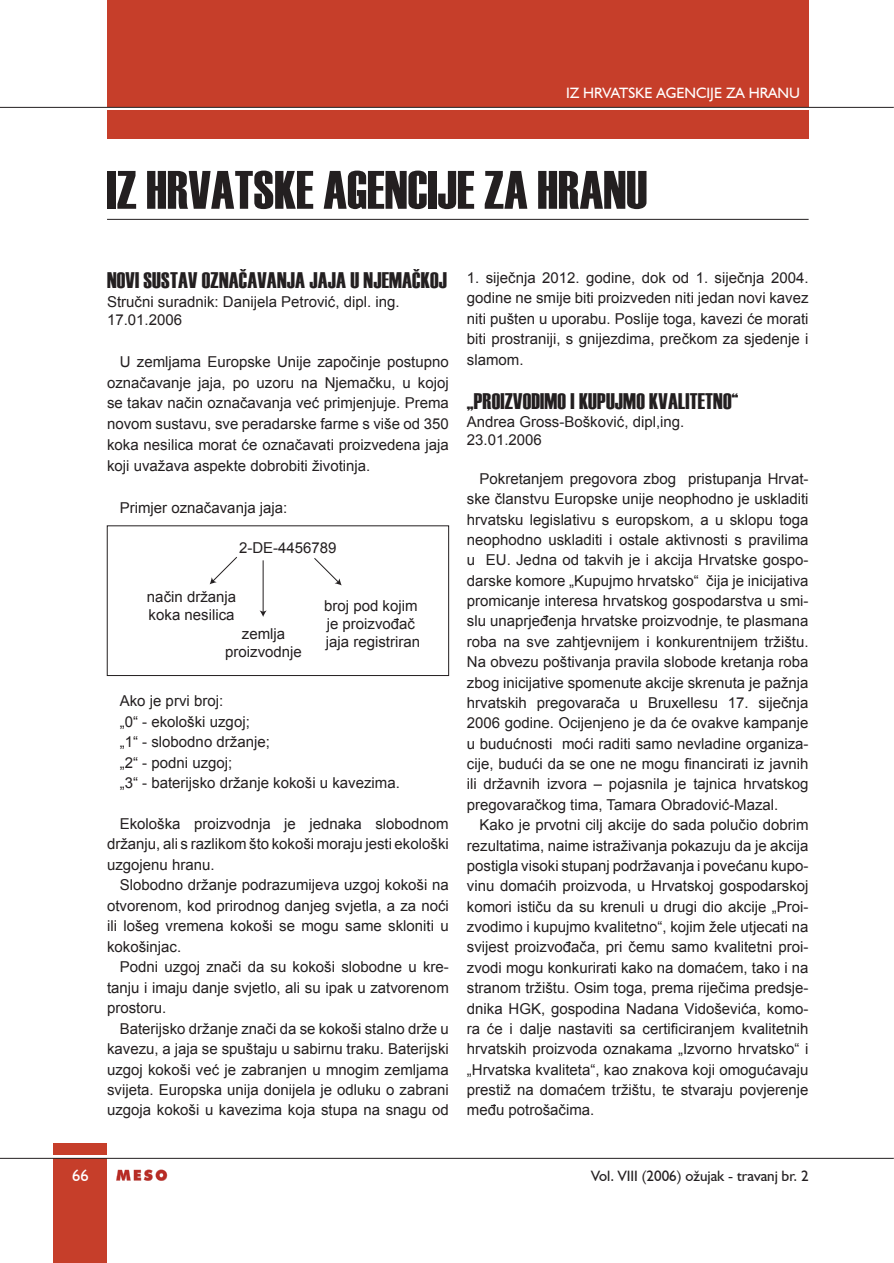
<style>
.page{position:relative;width:894px;height:1263px;background:#fff}
.page>*{position:absolute;margin:0;border:0;box-sizing:border-box;transform-origin:0 0}
.t1{font:54px "Haettenschweiler";color:#231f20}
.t2{font:22.5px "Haettenschweiler";letter-spacing:.01em;color:#231f20}
.t3{font:16.5px "Humanist 521 BT";color:#fff}
.t4{font:15px/20.4px "Arial";color:#231f20;text-align:justify}
.t5{font:15px "Humanist 521 BT";color:#231f20}
.t6{font:15px "Humanist 521 BT";color:#fff}
</style>
<div class="page">
<svg style="left:116px;top:1169px;width:51px;height:11px"></svg>
<div style="left:54px;top:1157px;width:53px;height:105px;background:#c63e2a"></div>
<hr style="left:0;top:1157px;width:894px;height:1px;background:#231f20">
<div style="left:54px;top:1143px;width:53px;height:11px;background:#c63e2a"></div>
<div style="left:107px;top:0;width:702px;height:107px;background:#c63e2a"></div>
<hr style="left:107px;top:219px;width:702px;height:1px;background:#231f20">
<div style="left:107px;top:110px;width:702px;height:29px;background:#c63e2a"></div>
<svg style="left:210px;top:557px;width:27px;height:27px"></svg>
<hr style="left:263px;top:560px;width:1px;height:52px;background:#231f20">
<svg style="left:260px;top:610px;width:7px;height:7px"></svg>
<svg style="left:314px;top:558px;width:28px;height:27px"></svg>
<div style="left:107px;top:525px;width:342px;height:150px;border:1px solid #231f20"></div>
<hr style="left:0;top:107px;width:894px;height:1px;background:#231f20">
<p class="t6" style="left:566px;top:83px;width:236px">IZ HRVATSKE AGENCIJE ZA HRANU</p>
<h1 class="t1" style="left:107px;top:153px;width:542px">IZ HRVATSKE AGENCIJE ZA HRANU</h1>
<h2 class="t2" style="left:107px;top:265px;width:341px">NOVI SUSTAV OZNAČAVANJA JAJA U NJEMAČKOJ</h2>
<p class="t4" style="left:107px;top:292px;width:294px;line-height:18.6px">Stručni suradnik: Danijela Petrović, dipl. ing.<br>17.01.2006</p>
<p class="t4" style="left:107px;top:351px;width:343px;line-height:20.9px;text-indent:13px">U zemljama Europske Unije započinje postupno označavanje jaja, po uzoru na Njemačku, u kojoj se takav način označavanja već primjenjuje. Prema novom sustavu, sve peradarske farme s više od 350 koka nesilica morat će označavati proizvedena jaja koji uvažava aspekte dobrobiti životinja.</p>
<p class="t4" style="left:120px;top:497px;width:169px">Primjer označavanja jaja:</p>
<p class="t4" style="left:239px;top:537px;width:99px">2-DE-4456789</p>
<p class="t4" style="left:147px;top:587px;width:91px;line-height:18px">način držanja koka nesilica</p>
<p class="t4" style="left:225px;top:625px;width:78px;line-height:18px;text-align:center">zemlja proizvodnje</p>
<p class="t4" style="left:324px;top:597px;width:97px;line-height:18px;text-align:left">broj pod kojim je proizvođač jaja registriran</p>
<p class="t4" style="left:120px;top:690px;width:282px;text-align:left">Ako je prvi broj:<br>„0“ - ekološki uzgoj;<br>„1“ - slobodno držanje;<br>„2“ - podni uzgoj;<br>„3“ - baterijsko držanje kokoši u kavezima.</p>
<p class="t4" style="left:107px;top:813px;width:343px;text-indent:13px">Ekološka proizvodnja je jednaka slobodnom držanju, ali s razlikom što kokoši moraju jesti ekološki uzgojenu hranu.</p>
<p class="t4" style="left:107px;top:875px;width:343px;text-indent:13px">Slobodno držanje podrazumijeva uzgoj kokoši na otvorenom, kod prirodnog danjeg svjetla, a za noći ili lošeg vremena kokoši se mogu same skloniti u kokošinjac.</p>
<p class="t4" style="left:107px;top:956px;width:343px;text-indent:13px">Podni uzgoj znači da su kokoši slobodne u kre&shy;tanju i imaju danje svjetlo, ali su ipak u zatvorenom prostoru.</p>
<p class="t4" style="left:107px;top:1018px;width:343px;text-indent:13px">Baterijsko držanje znači da se kokoši stalno drže u kavezu, a jaja se spuštaju u sabirnu traku. Baterijski uzgoj kokoši već je zabranjen u mnogim zemljama svijeta. Europska unija donijela je odluku o zabrani uzgoja kokoši u kavezima koja stupa na snagu od</p>
<p class="t4" style="left:467px;top:268px;width:343px">1. siječnja 2012. godine, dok od 1. siječnja 2004. godine ne smije biti proizveden niti jedan novi kavez niti pušten u uporabu. Poslije toga, kavezi će morati biti prostraniji, s gnijezdima, prečkom za sjedenje i slamom.</p>
<h2 class="t2" style="left:467px;top:386px;width:273px">„PROIZVODIMO I KUPUJMO KVALITETNO“</h2>
<p class="t4" style="left:467px;top:413px;width:219px;line-height:18.1px">Andrea Gross-Bošković, dipl,ing.<br>23.01.2006</p>
<p class="t4" style="left:467px;top:468px;width:343px;text-indent:13px">Pokretanjem pregovora zbog pristupanja Hrvat&shy;ske članstvu Europske unije neophodno je uskladiti hrvatsku legislativu s europskom, a u sklopu toga neophodno uskladiti i ostale aktivnosti s pravilima u EU. Jedna od takvih je i akcija Hrvatske gospo&shy;darske komore „Kupujmo hrvatsko“ čija je inicijativa promicanje interesa hrvatskog gospodarstva u smi&shy;slu unaprjeđenja hrvatske proizvodnje, te plasmana roba na sve zahtjevnijem i konkurentnijem tržištu.<br>Na obvezu poštivanja pravila slobode kretanja roba zbog inicijative spomenute akcije skrenuta je pažnja hrvatskih pregovarača u Bruxellesu 17. siječnja 2006 godine. Ocijenjeno je da će ovakve kampanje u budućnosti moći raditi samo nevladine organiza&shy;cije, budući da se one ne mogu financirati iz javnih ili državnih izvora – pojasnila je tajnica hrvatskog pregovaračkog tima, Tamara Obradović-Mazal.</p>
<p class="t4" style="left:467px;top:814px;width:343px;text-indent:13px">Kako je prvotni cilj akcije do sada polučio dobrim rezultatima, naime istraživanja pokazuju da je akcija postigla visoki stupanj podržavanja i povećanu kupo&shy;vinu domaćih proizvoda, u Hrvatskoj gospodarskoj komori ističu da su krenuli u drugi dio akcije „Proi&shy;zvodimo i kupujmo kvalitetno“, kojim žele utjecati na svijest proizvođača, pri čemu samo kvalitetni proi&shy;zvodi mogu konkurirati kako na domaćem, tako i na stranom tržištu. Osim toga, prema riječima predsje&shy;dnika HGK, gospodina Nadana Vidoševića, komo&shy;ra će i dalje nastaviti sa certificiranjem kvalitetnih hrvatskih proizvoda oznakama „Izvorno hrvatsko“ i „Hrvatska kvaliteta“, kao znakova koji omogućavaju prestiž na domaćem tržištu, te stvaraju povjerenje među potrošačima.</p>
<p class="t3" style="left:72px;top:1165px;width:18px">66</p>
<p class="t5" style="left:591px;top:1166px;width:219px">Vol. VIII (2006) ožujak - travanj br. 2</p>
</div>
